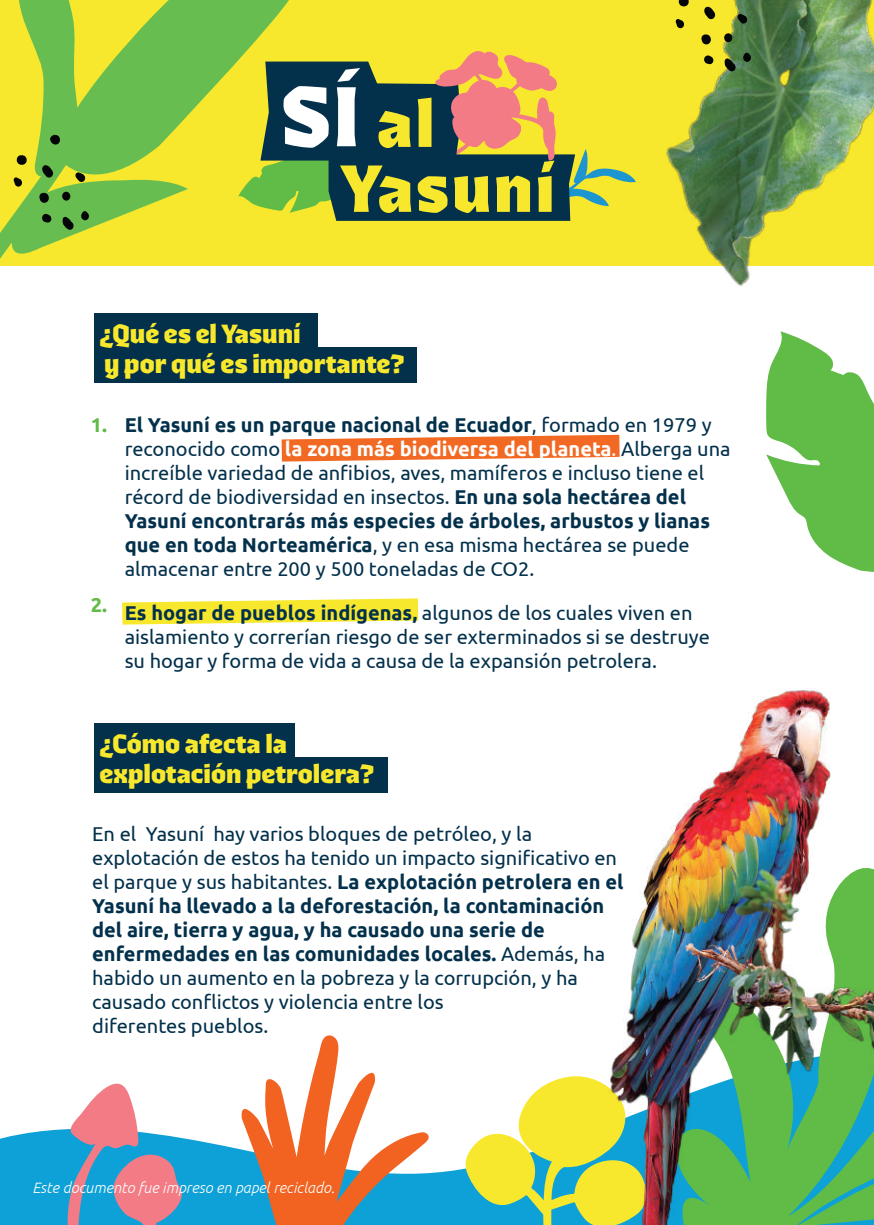
<style>
.page{position:relative;width:874px;height:1225px;background:#fff}
.page>*{position:absolute;margin:0;border:0;box-sizing:border-box;transform-origin:0 0}
.t1{font:700 27.2px/30.2px "Ferryman";color:#f8e82d}
.t2{font:20px/24px "Ubuntu";color:#03304b}
.t3{font:700 20px "Ubuntu";color:#60bb47}
.t4{font:italic 300 15px "Ubuntu";color:#fff}
.s1{font-weight:700}
.s2{font-weight:700;color:#fff}
.s3{color:#fff}
</style>
<div class="page">
<div style="left:0;top:0;width:873px;height:265px;background:#f8e82d"></div>
<svg style="left:281px;top:435px;width:338px;height:26px;background:#f38044"></svg>
<svg style="left:122px;top:598px;width:296px;height:26px;background:#f9eb4d"></svg>
<div style="left:95px;top:348px;width:321px;height:35px;background:#03304b"></div>
<div style="left:95px;top:723px;width:200px;height:36px;background:#03304b"></div>
<div style="left:95px;top:757px;width:293px;height:36px;background:#03304b"></div>
<svg style="left:0;top:1129px;width:462px;height:96px;fill:#0da1d8"></svg>
<svg style="left:239px;top:1035px;width:189px;height:190px"></svg>
<svg style="left:0;top:0;width:333px;height:362px"></svg>
<img style="left:587px;top:0;width:286px;height:286px">
<svg style="left:462px;top:1152px;width:7px;height:73px"></svg>
<svg style="left:67px;top:1083px;width:115px;height:142px"></svg>
<svg style="left:766px;top:331px;width:107px;height:241px"></svg>
<svg style="left:238px;top:50px;width:397px;height:171px"></svg>
<svg style="left:742px;top:53px;width:8px;height:9px"></svg>
<svg style="left:724px;top:58px;width:11px;height:13px"></svg>
<svg style="left:703px;top:55px;width:10px;height:9px"></svg>
<svg style="left:723px;top:33px;width:9px;height:9px"></svg>
<svg style="left:701px;top:34px;width:9px;height:10px"></svg>
<svg style="left:737px;top:14px;width:9px;height:10px"></svg>
<svg style="left:703px;top:7px;width:11px;height:12px"></svg>
<svg style="left:675px;top:19px;width:8px;height:9px"></svg>
<svg style="left:678px;top:0;width:10px;height:6px"></svg>
<svg style="left:81px;top:211px;width:8px;height:9px"></svg>
<svg style="left:63px;top:217px;width:11px;height:13px"></svg>
<svg style="left:42px;top:214px;width:9px;height:9px"></svg>
<svg style="left:62px;top:192px;width:8px;height:9px"></svg>
<svg style="left:39px;top:193px;width:10px;height:10px"></svg>
<svg style="left:75px;top:172px;width:10px;height:10px"></svg>
<svg style="left:42px;top:165px;width:11px;height:13px"></svg>
<svg style="left:14px;top:177px;width:8px;height:10px"></svg>
<svg style="left:50px;top:135px;width:10px;height:10px"></svg>
<svg style="left:17px;top:155px;width:10px;height:10px"></svg>
<img style="left:469px;top:690px;width:404px;height:535px">
<h1 class="t1" style="left:100px;top:318px;width:306px">¿Qué es el Yasuní<br>y por qué es importante?</h1>
<p class="t3" style="left:91px;top:413px;width:18px">1.</p>
<p class="t3" style="left:91px;top:593px;width:18px">2.</p>
<p class="t2" style="left:125px;top:412px;width:607px"><span class="s1">El Yasuní es un parque nacional de Ecuador</span>, formado en 1979 y reconocido como <span class="s2">la zona más biodiversa del planeta</span><span class="s3">.</span> Alberga una increíble variedad de anfibios, aves, mamíferos e incluso tiene el récord de biodiversidad en insectos. <span class="s1">En una sola hectárea del Yasuní encontrarás más especies de árboles, arbustos y lianas que en toda Norteamérica</span>, y en esa misma hectárea se puede almacenar entre 200 y 500 toneladas de CO2.</p>
<p class="t2" style="left:125px;top:600px;width:586px"><span class="s1">Es hogar de pueblos indígenas,</span> algunos de los cuales viven en aislamiento y correrían riesgo de ser exterminados si se destruye su hogar y forma de vida a causa de la expansión petrolera.</p>
<h1 class="t1" style="left:100px;top:728px;width:276px">¿Cómo afecta la explotación petrolera?</h1>
<p class="t2" style="left:92px;top:821px;width:532px">En el Yasuní hay varios bloques de petróleo, y la explotación de estos ha tenido un impacto significativo en el parque y sus habitantes. <span class="s1">La explotación petrolera en el Yasuní ha llevado a la deforestación, la contaminación del aire, tierra y agua, y ha causado una serie de enfermedades en las comunidades locales.</span> Además, ha habido un aumento en la pobreza y la corrupción, y ha causado conflictos y violencia entre los<br>diferentes pueblos.</p>
<p class="t4" style="left:32px;top:1178px;width:303px">Este documento fue impreso en papel reciclado.</p>
</div>
